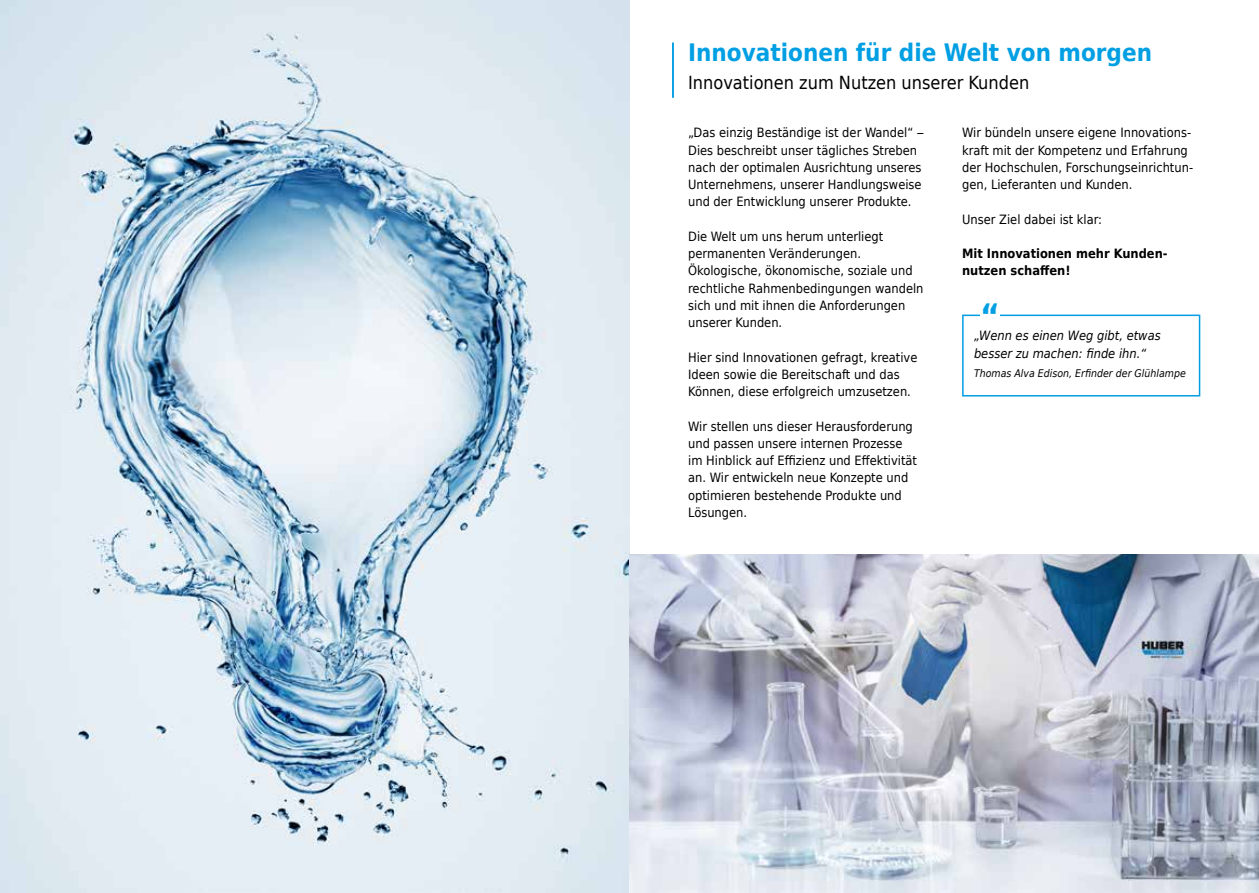
<style>
.page{position:relative;width:1259px;height:893px;background:#fff}
.page>*{position:absolute;margin:0;border:0;box-sizing:border-box;transform-origin:0 0}
.t1{font:700 33.6px "Huber Tec";color:#009fe3}
.t2{font:700 24px "Huber Tec";color:#009fe3}
.t3{font:18px "Huber Tec";color:#000}
.t4{font:12.75px/17.2px "Huber Tec";color:#000}
.t5{font:italic 12.75px/17.2px "Huber Tec";color:#000}
.t6{font:700 12.75px/17.2px "Huber Tec";color:#000}
.t7{font:italic 10.5px "Huber Tec";color:#000}
</style>
<div class="page">
<img style="left:0;top:0;width:629px;height:893px">
<hr style="left:672px;top:43px;width:2px;height:55px;background:#009fe3">
<img style="left:629px;top:554px;width:630px;height:339px">
<div style="left:962px;top:315px;width:238px;height:81px;border:2px solid #009fe3"></div>
<div style="left:980px;top:311px;width:19px;height:17px;background:#fff"></div>
<h2 class="t2" style="left:688px;top:33px;width:465px">Innovationen für die Welt von morgen</h2>
<h3 class="t3" style="left:688px;top:68px;width:343px">Innovationen zum Nutzen unserer Kunden</h3>
<p class="t4" style="left:688px;top:123px;width:238px">„Das einzig Beständige ist der Wandel“ – Dies beschreibt unser tägliches Streben nach der optimalen Ausrichtung unseres Unternehmens, unserer Handlungsweise und der Entwicklung unserer Produkte.</p>
<p class="t4" style="left:688px;top:227px;width:237px">Die Welt um uns herum unterliegt permanenten Veränderungen.<br>Ökologische, ökonomische, soziale und rechtliche Rahmenbedingungen wandeln sich und mit ihnen die Anforderungen unserer Kunden.</p>
<p class="t4" style="left:688px;top:348px;width:231px">Hier sind Innovationen gefragt, kreative<br>Ideen sowie die Bereitschaft und das<br>Können, diese erfolgreich umzusetzen.</p>
<p class="t4" style="left:688px;top:417px;width:230px">Wir stellen uns dieser Herausforderung und passen unsere internen Prozesse im Hinblick auf Effizienz und Effektivität an. Wir entwickeln neue Konzepte und optimieren bestehende Produkte und Lösungen.</p>
<p class="t4" style="left:962px;top:123px;width:232px">Wir bündeln unsere eigene Innovations&shy;kraft mit der Kompetenz und Erfahrung der Hochschulen, Forschungseinrichtun&shy;gen, Lieferanten und Kunden.</p>
<p class="t4" style="left:962px;top:210px;width:141px">Unser Ziel dabei ist klar:</p>
<p class="t6" style="left:962px;top:244px;width:206px">Mit Innovationen mehr Kunden&shy;nutzen schaffen!</p>
<h1 class="t1" style="left:980px;top:288px;width:21px">“</h1>
<p class="t5" style="left:974px;top:327px;width:188px">„Wenn es einen Weg gibt, etwas besser zu machen: finde ihn.“</p>
<p class="t7" style="left:974px;top:366px;width:213px">Thomas Alva Edison, Erfinder der Glühlampe</p>
</div>
